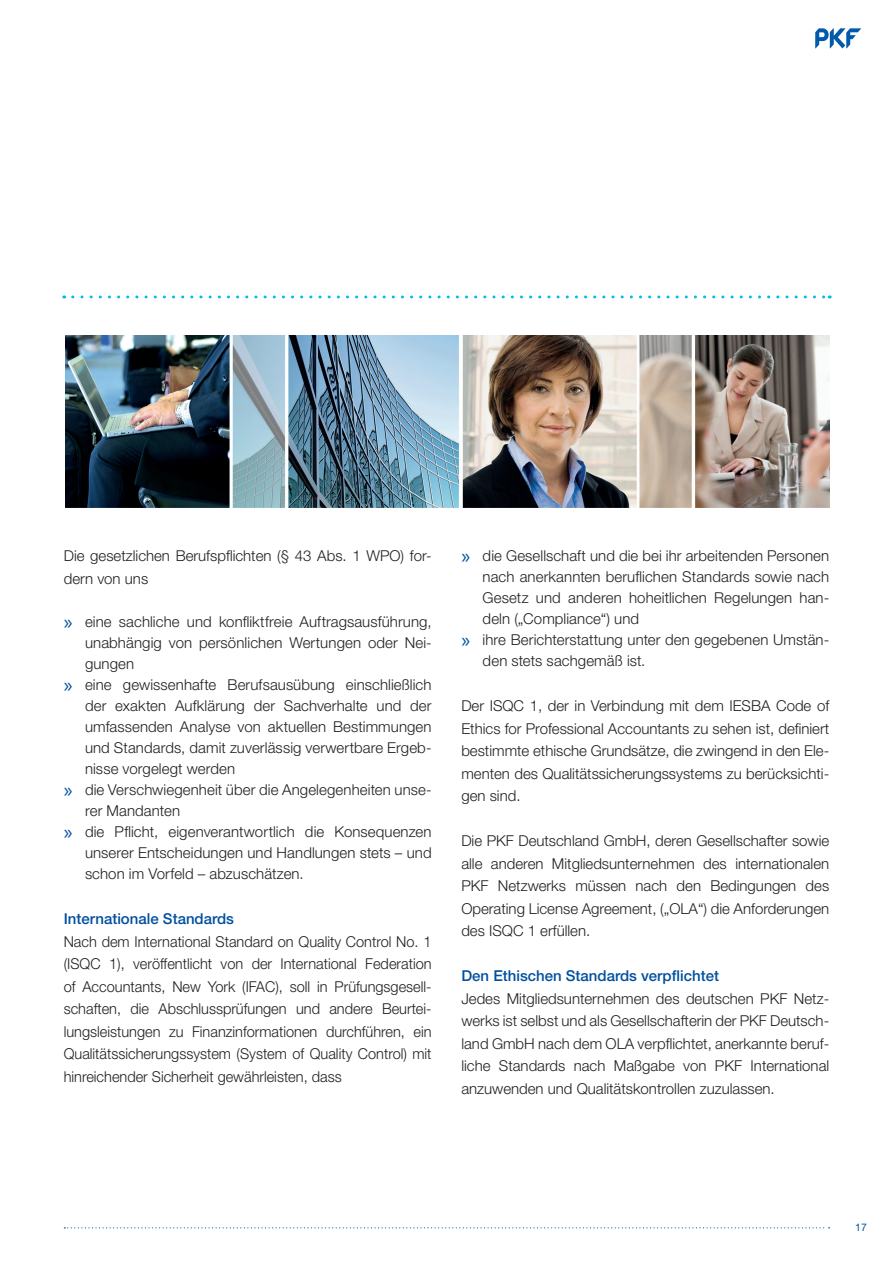
<style>
.page{position:relative;width:893px;height:1263px;background:#fff}
.page>*{position:absolute;margin:0;border:0;box-sizing:border-box;transform-origin:0 0}
.t1{font:300 15px/22.5px "Helvetica Neue LT";letter-spacing:.005em;color:#231f20;text-align:justify}
.t2{font:500 15px "Helvetica Neue LT";color:#014f9e}
.t3{font:10.5px "Helvetica Neue LT";color:#014f9e}
.s1{font-family:"Myriad Pro";font-weight:400;font-size:21px;color:#014f9e}
</style>
<div class="page">
<svg style="left:73px;top:295px;width:757px;height:3px"></svg>
<svg style="left:815px;top:28px;width:46px;height:20px"></svg>
<svg style="left:64px;top:1227px;width:766px;height:1px"></svg>
<img style="left:65px;top:336px;width:764px;height:171px">
<p class="t1" style="left:64px;top:546px;width:369px">Die gesetzlichen Berufspflichten (§ 43 Abs. 1 WPO) for&shy;dern von uns</p>
<p class="t1" style="left:64px;top:612px;width:369px"><span class="s1">»</span> eine sachliche und konfliktfreie Auftragsausführung,</p>
<p class="t1" style="left:85px;top:633px;width:348px">unabhängig von persönlichen Wertungen oder Nei-</p>
<p class="t1" style="left:85px;top:654px;width:51px">gungen</p>
<p class="t1" style="left:64px;top:675px;width:369px"><span class="s1">»</span> eine gewissenhafte Berufsausübung einschließlich</p>
<p class="t1" style="left:85px;top:696px;width:348px">der exakten Aufklärung der Sachverhalte und der</p>
<p class="t1" style="left:85px;top:717px;width:348px">umfassenden Analyse von aktuellen Bestimmungen</p>
<p class="t1" style="left:85px;top:738px;width:348px">und Standards, damit zuverlässig verwertbare Ergeb-</p>
<p class="t1" style="left:85px;top:759px;width:152px">nisse vorgelegt werden</p>
<p class="t1" style="left:64px;top:780px;width:369px"><span class="s1">»</span> die Verschwiegenheit über die Angelegenheiten unse-</p>
<p class="t1" style="left:85px;top:801px;width:97px">rer Mandanten</p>
<p class="t1" style="left:64px;top:822px;width:369px"><span class="s1">»</span> die Pflicht, eigenverantwortlich die Konsequenzen</p>
<p class="t1" style="left:85px;top:843px;width:348px">unserer Entscheidungen und Handlungen stets – und</p>
<p class="t1" style="left:85px;top:864px;width:220px">schon im Vorfeld – abzuschätzen.</p>
<p class="t2" style="left:64px;top:914px;width:172px">Internationale Standards</p>
<p class="t1" style="left:64px;top:932px;width:369px">Nach dem International Standard on Quality Control No. 1 (ISQC 1), veröffentlicht von der International Federation of Accountants, New York (IFAC), soll in Prüfungsgesell&shy;schaften, die Abschlussprüfungen und andere Beurtei&shy;lungsleistungen zu Finanzinformationen durchführen, ein Qualitätssicherungssystem (System of Quality Control) mit hinreichender Sicherheit gewährleisten, dass</p>
<p class="t1" style="left:461px;top:546px;width:369px"><span class="s1">»</span> die Gesellschaft und die bei ihr arbeitenden Personen</p>
<p class="t1" style="left:483px;top:567px;width:348px">nach anerkannten beruflichen Standards sowie nach</p>
<p class="t1" style="left:483px;top:588px;width:348px">Gesetz und anderen hoheitlichen Regelungen han-</p>
<p class="t1" style="left:483px;top:609px;width:158px">deln („Compliance“) und</p>
<p class="t1" style="left:461px;top:630px;width:369px"><span class="s1">»</span> ihre Berichterstattung unter den gegebenen Umstän-</p>
<p class="t1" style="left:483px;top:651px;width:164px">den stets sachgemäß ist.</p>
<p class="t1" style="left:461px;top:696px;width:369px">Der ISQC 1, der in Verbindung mit dem IESBA Code of Ethics for Professional Accountants zu sehen ist, definiert bestimmte ethische Grundsätze, die zwingend in den Ele&shy;menten des Qualitätssicherungssystems zu berücksichti&shy;gen sind.</p>
<p class="t1" style="left:461px;top:831px;width:369px">Die PKF Deutschland GmbH, deren Gesellschafter sowie alle anderen Mitgliedsunternehmen des internationalen PKF Netzwerks müssen nach den Bedingungen des Operating License Agreement, („OLA“) die Anforderungen des ISQC 1 erfüllen.</p>
<p class="t2" style="left:461px;top:971px;width:259px">Den Ethischen Standards verpflichtet</p>
<p class="t1" style="left:461px;top:989px;width:369px">Jedes Mitgliedsunternehmen des deutschen PKF Netz&shy;werks ist selbst und als Gesellschafterin der PKF Deutsch&shy;land GmbH nach dem OLA verpflichtet, anerkannte beruf&shy;liche Standards nach Maßgabe von PKF International anzuwenden und Qualitätskontrollen zuzulassen.</p>
<p class="t3" style="left:855px;top:1224px;width:13px">17</p>
</div>
